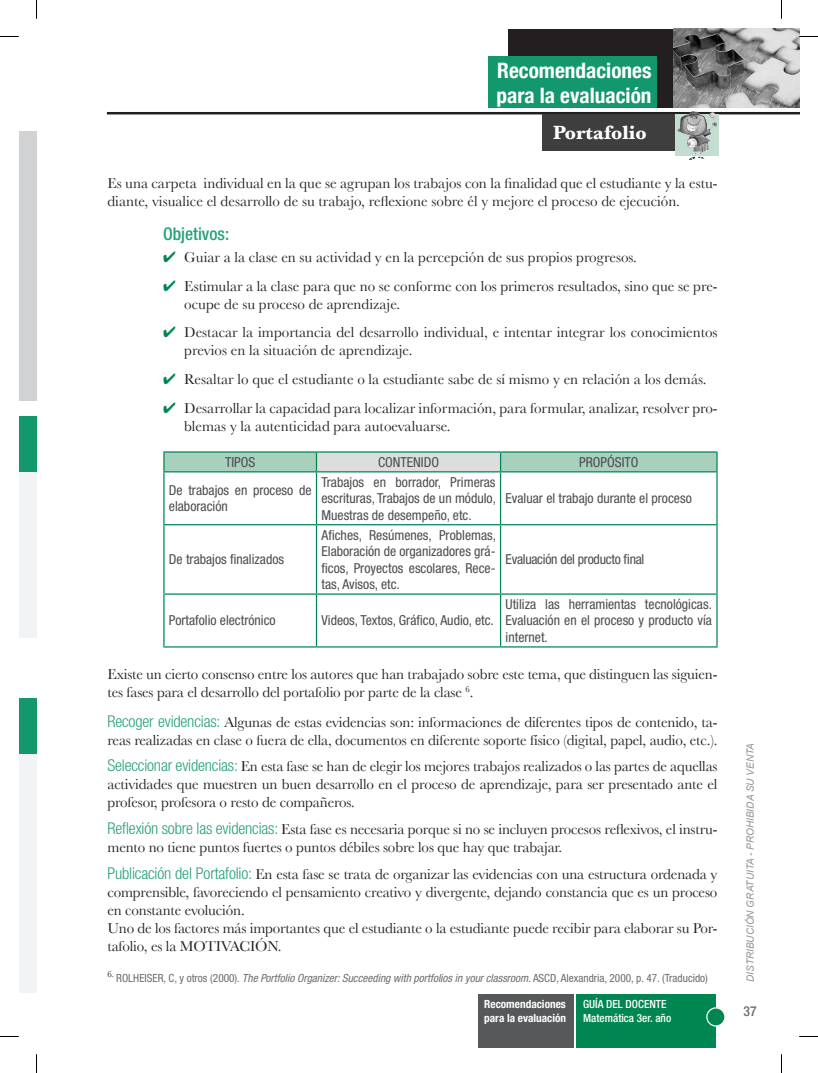
<style>
.page{position:relative;width:818px;height:1073px;background:#fff}
.page>*{position:absolute;margin:0;border:0;box-sizing:border-box;transform-origin:0 0}
.t1{font:700 condensed 21.25px/25.5px "Helvetica Neue";color:#fff}
.t2{font:700 20px "Baskerville";color:#fff}
.SUBTITULO{font:500 condensed 17.5px "Helvetica Neue LT Std";color:#28a079}
.SUB_SUBTITULO{font:15px/18px "Baskerville";letter-spacing:-.01em;color:#231f20}
.visto-boliches{font:15px/18px "Baskerville";color:#231f20}
.GENERAL{font:15px/18px "Baskerville";letter-spacing:-.01em;color:#231f20}
.cuadro_boliche{font:condensed 13.75px/16.5px "Helvetica Neue LT Std";color:#4b4c4d;text-align:justify}
.cuadro_boliche-2{font:condensed 13.75px "Helvetica Neue LT Std";letter-spacing:-.02em;color:#4b4c4d}
.t3{font:500 condensed 13.75px "Helvetica Neue LT Std";color:#6c6d70}
.t4{font:condensed 11.25px "Helvetica Neue LT Std";color:#6c6d70}
.t5{font:500 condensed 11.25px "Helvetica Neue LT Std";color:#fff}
.t6{font:700 condensed 11.25px "Helvetica Neue LT Std";color:#fff}
.t7{font:italic 10px "Arial";color:#939598}
.s1{color:#008751}
.s2{font-family:"Helvetica Neue LT Std";font-weight:300;font-stretch:condensed;font-size:16.25px;color:#28a079}
.s3{font-style:italic}
</style>
<div class="page">
<div style="left:507px;top:29px;width:175px;height:78px;background:#231f20"></div>
<div style="left:478px;top:993px;width:95px;height:53px;background:#57585a"></div>
<div style="left:576px;top:993px;width:139px;height:53px;background:#008751"></div>
<div style="left:706px;top:1007px;width:18px;height:18px;background:#008751;border-radius:50%"></div>
<div style="left:705px;top:1007px;width:20px;height:19px;border:1px solid #fff;border-radius:50%"></div>
<hr style="left:107px;top:112px;width:691px;height:2px;background:#231f20">
<img style="left:673px;top:28px;width:125px;height:79px">
<div style="left:488px;top:56px;width:168px;height:51px;background:#13976c"></div>
<div style="left:542px;top:114px;width:133px;height:36px;background:#3e3e3f"></div>
<svg style="left:675px;top:114px;width:43px;height:42px;background:#b0bfb7"></svg>
<img style="left:677px;top:111px;width:15px;height:21px">
<div style="left:19px;top:131px;width:17px;height:270px;background:#d1d2d4"></div>
<div style="left:19px;top:469px;width:17px;height:168px;background:#f2f3f4"></div>
<div style="left:19px;top:416px;width:17px;height:55px;background:#13976c"></div>
<div style="left:19px;top:752px;width:17px;height:240px;background:#f2f3f4"></div>
<div style="left:19px;top:698px;width:17px;height:55px;background:#13976c"></div>
<hr style="left:163px;top:451px;width:153px;height:1px;background:#008751">
<hr style="left:316px;top:451px;width:184px;height:1px;background:#008751">
<hr style="left:500px;top:451px;width:217px;height:1px;background:#008751">
<svg style="left:163px;top:452px;width:554px;height:19px;background:#b1d1c3"></svg>
<hr style="left:163px;top:472px;width:1px;height:52px;background:#008751">
<hr style="left:163px;top:471px;width:153px;height:1px;background:#008751">
<hr style="left:316px;top:472px;width:1px;height:52px;background:#008751">
<hr style="left:316px;top:471px;width:184px;height:1px;background:#008751">
<hr style="left:499px;top:472px;width:2px;height:52px;background:#008751">
<hr style="left:500px;top:471px;width:217px;height:1px;background:#008751">
<hr style="left:716px;top:472px;width:1px;height:52px;background:#008751">
<hr style="left:163px;top:525px;width:1px;height:68px;background:#008751">
<hr style="left:163px;top:524px;width:153px;height:1px;background:#008751">
<hr style="left:316px;top:525px;width:1px;height:68px;background:#008751">
<hr style="left:316px;top:524px;width:184px;height:1px;background:#008751">
<hr style="left:499px;top:525px;width:2px;height:68px;background:#008751">
<hr style="left:500px;top:524px;width:217px;height:1px;background:#008751">
<hr style="left:716px;top:525px;width:1px;height:68px;background:#008751">
<hr style="left:163px;top:594px;width:1px;height:52px;background:#008751">
<hr style="left:163px;top:593px;width:153px;height:1px;background:#008751">
<hr style="left:163px;top:646px;width:153px;height:1px;background:#008751">
<hr style="left:316px;top:594px;width:1px;height:52px;background:#008751">
<hr style="left:316px;top:593px;width:184px;height:1px;background:#008751">
<hr style="left:316px;top:646px;width:184px;height:1px;background:#008751">
<hr style="left:499px;top:594px;width:2px;height:52px;background:#008751">
<hr style="left:500px;top:593px;width:217px;height:1px;background:#008751">
<hr style="left:716px;top:594px;width:1px;height:52px;background:#008751">
<hr style="left:500px;top:646px;width:217px;height:1px;background:#008751">
<svg style="left:0;top:36px;width:19px;height:1px"></svg>
<svg style="left:798px;top:36px;width:19px;height:1px"></svg>
<svg style="left:36px;top:0;width:1px;height:19px"></svg>
<svg style="left:36px;top:1054px;width:1px;height:18px"></svg>
<p class="t1" style="left:496px;top:57px;width:156px">Recomendaciones para la evaluación</p>
<p class="t2" style="left:553px;top:121px;width:95px">Portafolio</p>
<p class="GENERAL" style="left:107px;top:174px;width:611px">Es una carpeta individual en la que se agrupan los trabajos con la finalidad que el estudiante y la estu&shy;diante, visualice el desarrollo de su trabajo, reflexione sobre él y mejore el proceso de ejecución.</p>
<p class="SUBTITULO" style="left:163px;top:224px;width:68px">Objetivos:</p>
<p class="visto-boliches" style="left:163px;top:248px;width:475px"><span class="s1">✔</span> Guiar a la clase en su actividad y en la percepción de sus propios progresos.</p>
<p class="visto-boliches" style="left:184px;top:276px;width:534px;text-indent:-21px"><span class="s1">✔</span> Estimular a la clase para que no se conforme con los primeros resultados, sino que se pre&shy;ocupe de su proceso de aprendizaje.</p>
<p class="visto-boliches" style="left:184px;top:323px;width:534px;text-indent:-21px"><span class="s1">✔</span> Destacar la importancia del desarrollo individual, e intentar integrar los conocimientos previos en la situación de aprendizaje.</p>
<p class="visto-boliches" style="left:163px;top:370px;width:544px"><span class="s1">✔</span> Resaltar lo que el estudiante o la estudiante sabe de sí mismo y en relación a los demás.</p>
<p class="visto-boliches" style="left:184px;top:398px;width:534px;text-indent:-21px"><span class="s1">✔</span> Desarrollar la capacidad para localizar información, para formular, analizar, resolver pro&shy;blemas y la autenticidad para autoevaluarse.</p>
<p class="cuadro_boliche" style="left:225px;top:453px;width:32px">TIPOS</p>
<p class="cuadro_boliche" style="left:378px;top:453px;width:62px">CONTENIDO</p>
<p class="cuadro_boliche" style="left:578px;top:453px;width:61px">PROPÓSITO</p>
<p class="cuadro_boliche" style="left:169px;top:481px;width:144px">De trabajos en proceso de elaboración</p>
<p class="cuadro_boliche" style="left:321px;top:473px;width:176px">Trabajos en borrador, Primeras escrituras, Trabajos de un módulo, Muestras de desempeño, etc.</p>
<p class="cuadro_boliche" style="left:505px;top:490px;width:187px">Evaluar el trabajo durante el proceso</p>
<p class="cuadro_boliche" style="left:169px;top:551px;width:117px">De trabajos finalizados</p>
<p class="cuadro_boliche" style="left:321px;top:526px;width:176px">Afiches, Resúmenes, Problemas, Elaboración de organizadores grá&shy;ficos, Proyectos escolares, Rece&shy;tas, Avisos, etc.</p>
<p class="cuadro_boliche-2" style="left:505px;top:551px;width:140px">Evaluación del producto final</p>
<p class="cuadro_boliche" style="left:505px;top:595px;width:208px">Utiliza las herramientas tecnológicas.<br>Evaluación en el proceso y producto vía internet.</p>
<p class="GENERAL" style="left:107px;top:664px;width:611px">Existe un cierto consenso entre los autores que han trabajado sobre este tema, que distinguen las siguien&shy;tes fases para el desarrollo del portafolio por parte de la clase <sup>6</sup>.</p>
<p class="SUB_SUBTITULO" style="left:107px;top:712px;width:611px"><span class="s2">Recoger evidencias:</span> Algunas de estas evidencias son: informaciones de diferentes tipos de contenido, ta&shy;reas realizadas en clase o fuera de ella, documentos en diferente soporte físico (digital, papel, audio, etc.).</p>
<p class="SUB_SUBTITULO" style="left:107px;top:757px;width:611px;text-align:justify"><span class="s2">Seleccionar evidencias:</span> En esta fase se han de elegir los mejores trabajos realizados o las partes de aquellas actividades que muestren un buen desarrollo en el proceso de aprendizaje, para ser presentado ante el profesor, profesora o resto de compañeros.</p>
<p class="SUB_SUBTITULO" style="left:107px;top:819px;width:611px"><span class="s2">Reflexión sobre las evidencias:</span> Esta fase es necesaria porque si no se incluyen procesos reflexivos, el instru&shy;mento no tiene puntos fuertes o puntos débiles sobre los que hay que trabajar.</p>
<p class="SUB_SUBTITULO" style="left:107px;top:864px;width:611px;text-align:justify"><span class="s2">Publicación del Portafolio:</span> En esta fase se trata de organizar las evidencias con una estructura ordenada y comprensible, favoreciendo el pensamiento creativo y divergente, dejando constancia que es un proceso en constante evolución.</p>
<p class="GENERAL" style="left:107px;top:918px;width:611px">Uno de los factores más importantes que el estudiante o la estudiante puede recibir para elaborar su Por&shy;tafolio, es la MOTIVACIÓN.</p>
<p class="t4" style="left:107px;top:971px;width:601px"><sup>6</sup> <sup>.</sup> R O L H E I S E R , C , y o t r o s ( 2 0 0 0 ) . <span class="s3">ThePortfolioOrganizer:Succeeding with portfoliosin yourclassroom</span>. AS C D , A l e x a n d r i a , 2 0 0 0 , p . 4 7 . (Tr a d u c i d o )</p>
<p class="cuadro_boliche" style="left:169px;top:612px;width:108px">Portafolio electrónico</p>
<p class="cuadro_boliche" style="left:321px;top:612px;width:174px">Videos, Textos, Gráfico, Audio, etc.</p>
<p class="t6" style="left:484px;top:997px;width:83px">Recomendaciones</p>
<p class="t6" style="left:484px;top:1010px;width:83px">para la evaluación</p>
<p class="t5" style="left:582px;top:997px;width:85px">GUÍA DEL DOCENTE</p>
<p class="t5" style="left:582px;top:1010px;width:90px">Matemática 3er. año</p>
<p class="t7" style="left:743px;top:981px;width:240px;rotate:-90deg">DISTRIBUCIÓN GRATUITA - PROHIBIDA SU VENTA</p>
<p class="t3" style="left:743px;top:1002px;width:15px">37</p>
</div>
